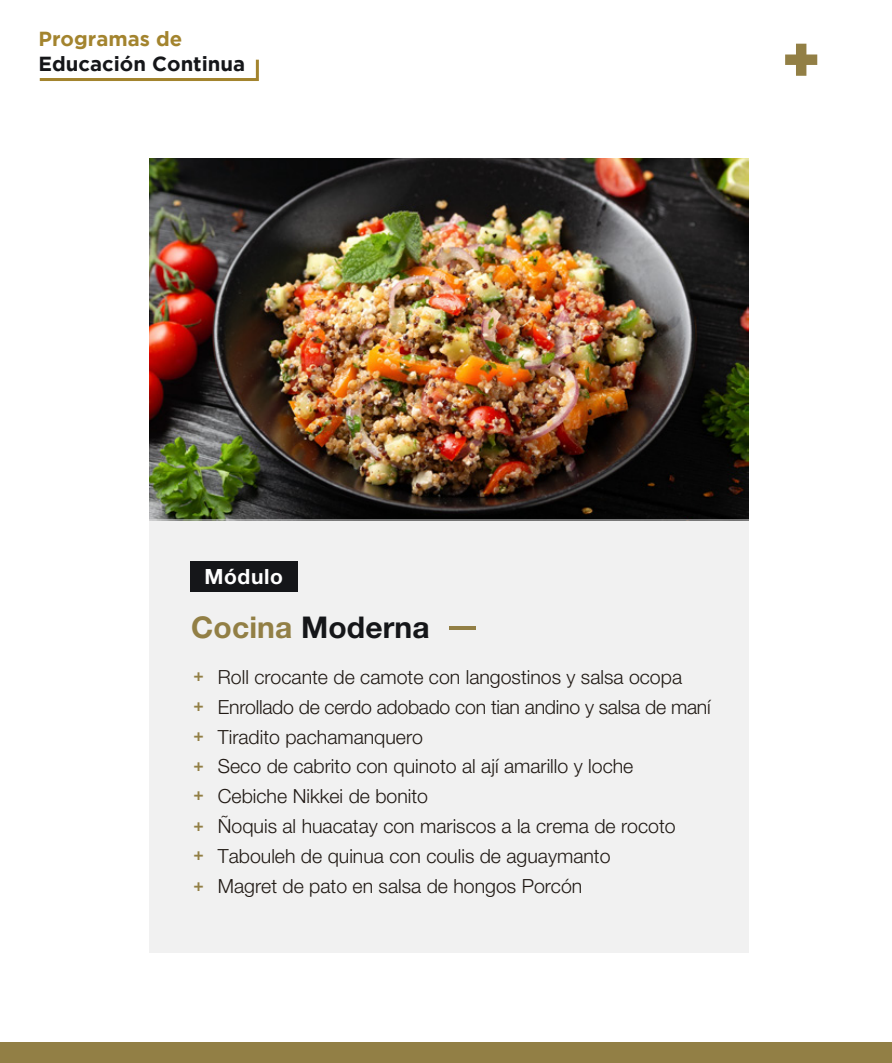
<style>
.page{position:relative;width:892px;height:1063px;background:#fff}
.page>*{position:absolute;margin:0;border:0;box-sizing:border-box;transform-origin:0 0}
.t1{font:700 30px "Helvetica Neue LT Std";letter-spacing:.005em;color:#151619}
.t2{font:700 21px "Helvetica Neue LT Std";letter-spacing:.03em;color:#fff}
.t3{font:700 20.25px "Gotham";color:#151619}
.t4{font:700 20.25px "Gotham";color:#a3842e}
.t5{font:300 19.5px/30px "Helvetica Neue LT Std";color:#201914}
.t6{font:700 17.25px/29.7px "Helvetica Neue LT Std";color:#927f45;text-align:justify}
.s1{color:#927f45}
</style>
<div class="page">
<img style="left:149px;top:158px;width:599px;height:362px">
<div style="left:0;top:1042px;width:892px;height:21px;background:#927f45"></div>
<svg style="left:785px;top:44px;width:32px;height:32px"></svg>
<svg style="left:39px;top:59px;width:220px;height:22px"></svg>
<div style="left:149px;top:520px;width:599px;height:433px;background:#f1f1f1"></div>
<hr style="left:449px;top:627px;width:27px;height:3px;background:#927f45">
<div style="left:190px;top:561px;width:108px;height:31px;background:#151619"></div>
<p class="t4" style="left:39px;top:27px;width:145px">Programas de</p>
<p class="t3" style="left:39px;top:52px;width:208px">Educación Continua</p>
<p class="t2" style="left:204px;top:564px;width:80px">Módulo</p>
<h1 class="t1" style="left:191px;top:608px;width:240px"><span class="s1">Cocina</span> Moderna</h1>
<p class="t5" style="left:218px;top:661px;width:494px">Roll crocante de camote con langostinos y salsa ocopa Enrollado de cerdo adobado con tian andino y salsa de maní Tiradito pachamanquero<br>Seco de cabrito con quinoto al ají amarillo y loche<br>Cebiche Nikkei de bonito<br>Ñoquis al huacatay con mariscos a la crema de rocoto Tabouleh de quinua con coulis de aguaymanto<br>Magret de pato en salsa de hongos Porcón</p>
<p class="t6" style="left:193px;top:660px;width:12px">+ + + + +</p>
<p class="t6" style="left:193px;top:811px;width:12px;line-height:28.5px">+ +</p>
<p class="t6" style="left:193px;top:870px;width:12px">+</p>
</div>
